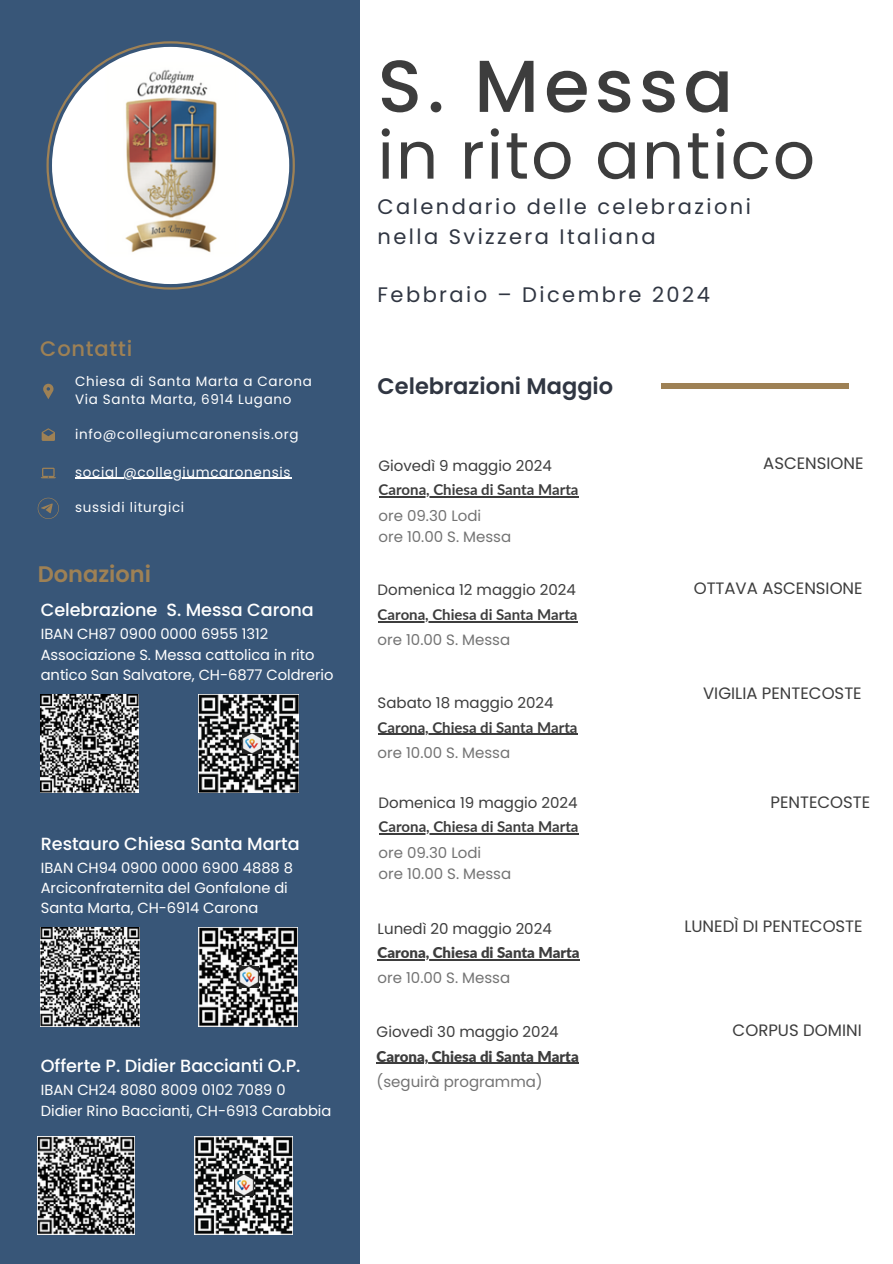
<style>
.page{position:relative;width:893px;height:1264px;background:#fff}
.page>*{position:absolute;margin:0;border:0;box-sizing:border-box;transform-origin:0 0}
.t1{font:500 73.35px "Poppins";letter-spacing:.07em;color:#3d3d3d}
.t2{font:66px "Poppins";letter-spacing:.03em;color:#3d3d3d}
.t3{font:600 22.5px "Poppins";color:#303642}
.t4{font:600 22.5px "Poppins";color:#9e8155}
.t5{font:21px/29.2px "Poppins";letter-spacing:.115em;color:#303642}
.t6{font:500 21px "Poppins";letter-spacing:.035em;color:#9e8155}
.t7{font:500 17.55px "Poppins";letter-spacing:-.005em;color:#fff}
.t8{font:16.5px "Poppins";color:#3d3d3d}
.t9{font:15px "Poppins";color:#737373}
.t10{font:15px "Poppins";color:#3d3d3d}
.t11{font:700 15px "Lato";color:#3d3d3d}
.t12{font:900 15px "Lato";color:#3d3d3d}
.t13{font:14.7px/20.2px "Poppins";letter-spacing:-.005em;color:#fff}
.t14{font:13.5px "Poppins";letter-spacing:.05em;color:#fff}
</style>
<div class="page">
<div style="left:0;top:0;width:359px;height:1263px;background:#385678"></div>
<div style="left:661px;top:383px;width:188px;height:5px;background:#9e8155"></div>
<svg style="left:46px;top:41px;width:249px;height:248px"></svg>
<img style="left:52px;top:47px;width:237px;height:237px;border-radius:50%">
<hr style="left:377px;top:733px;width:200px;height:1px;background:#3d3d3d">
<hr style="left:378px;top:496px;width:200px;height:1px;background:#3d3d3d">
<hr style="left:378px;top:833px;width:200px;height:1px;background:#3d3d3d">
<svg style="left:43px;top:384px;width:10px;height:15px"></svg>
<svg style="left:41px;top:467px;width:14px;height:11px"></svg>
<svg style="left:42px;top:428px;width:13px;height:13px"></svg>
<svg style="left:38px;top:497px;width:21px;height:22px"></svg>
<img style="left:41px;top:694px;width:98px;height:98px">
<img style="left:41px;top:927px;width:99px;height:99px">
<img style="left:199px;top:694px;width:99px;height:98px">
<img style="left:199px;top:927px;width:99px;height:99px">
<img style="left:239px;top:967px;width:19px;height:20px">
<img style="left:242px;top:733px;width:19px;height:20px">
<img style="left:38px;top:1136px;width:96px;height:98px">
<img style="left:195px;top:1136px;width:98px;height:98px">
<hr style="left:75px;top:478px;width:216px;height:1px;background:#fff">
<img style="left:234px;top:1174px;width:19px;height:21px">
<hr style="left:377px;top:621px;width:200px;height:1px;background:#3d3d3d">
<hr style="left:377px;top:959px;width:202px;height:1px;background:#3d3d3d">
<hr style="left:376px;top:1062px;width:202px;height:1px;background:#3d3d3d">
<p class="t6" style="left:40px;top:333px;width:93px">Contatti</p>
<p class="t14" style="left:75px;top:372px;width:238px">Chiesa di Santa Marta a Carona</p>
<p class="t14" style="left:75px;top:390px;width:218px">Via Santa Marta, 6914 Lugano</p>
<p class="t14" style="left:75px;top:425px;width:225px">info@collegiumcaronensis.org</p>
<p class="t14" style="left:75px;top:462px;width:217px">social @collegiumcaronensis</p>
<p class="t14" style="left:75px;top:497px;width:111px">sussidi liturgici</p>
<p class="t4" style="left:38px;top:558px;width:115px">Donazioni</p>
<p class="t7" style="left:41px;top:598px;width:274px">Celebrazione S. Messa Carona</p>
<p class="t13" style="left:41px;top:624px;width:229px">IBAN CH87 0900 0000 6955 1312</p>
<p class="t13" style="left:41px;top:644px;width:294px">Associazione S. Messa cattolica in rito antico San Salvatore, CH-6877 Coldrerio</p>
<p class="t7" style="left:41px;top:831px;width:260px">Restauro Chiesa Santa Marta</p>
<p class="t13" style="left:41px;top:857px;width:254px">IBAN CH94 0900 0000 6900 4888 8</p>
<p class="t13" style="left:41px;top:877px;width:248px">Arciconfraternita del Gonfalone di<br>Santa Marta, CH-6914 Carona</p>
<p class="t7" style="left:41px;top:1053px;width:261px">Offerte P. Didier Baccianti O.P.</p>
<p class="t13" style="left:41px;top:1080px;width:246px">IBAN CH24 8080 8009 0102 7089 0</p>
<p class="t13" style="left:41px;top:1100px;width:292px">Didier Rino Baccianti, CH-6913 Carabbia</p>
<p class="t1" style="left:377px;top:35px;width:357px">S. Messa</p>
<p class="t2" style="left:377px;top:109px;width:439px">in rito antico</p>
<p class="t5" style="left:377px;top:192px;width:375px">Calendario delle celebrazioni nella Svizzera Italiana</p>
<p class="t5" style="left:377px;top:280px;width:334px">Febbraio – Dicembre 2024</p>
<p class="t3" style="left:377px;top:370px;width:237px">Celebrazioni Maggio</p>
<p class="t10" style="left:378px;top:455px;width:175px">Giovedì 9 maggio 2024</p>
<p class="t8" style="left:763px;top:452px;width:102px">ASCENSIONE</p>
<p class="t11" style="left:378px;top:480px;width:201px">Carona, Chiesa di Santa Marta</p>
<p class="t9" style="left:378px;top:505px;width:104px">ore 09.30 Lodi</p>
<p class="t9" style="left:378px;top:526px;width:134px">ore 10.00 S. Messa</p>
<p class="t10" style="left:377px;top:579px;width:200px">Domenica 12 maggio 2024</p>
<p class="t9" style="left:377px;top:629px;width:134px">ore 10.00 S. Messa</p>
<p class="t11" style="left:377px;top:605px;width:201px">Carona, Chiesa di Santa Marta</p>
<p class="t10" style="left:377px;top:692px;width:177px">Sabato 18 maggio 2024</p>
<p class="t9" style="left:377px;top:742px;width:134px">ore 10.00 S. Messa</p>
<p class="t11" style="left:377px;top:717px;width:201px">Carona, Chiesa di Santa Marta</p>
<p class="t10" style="left:378px;top:792px;width:200px">Domenica 19 maggio 2024</p>
<p class="t9" style="left:378px;top:841px;width:104px">ore 09.30 Lodi</p>
<p class="t9" style="left:378px;top:862px;width:134px">ore 10.00 S. Messa</p>
<p class="t11" style="left:378px;top:817px;width:201px">Carona, Chiesa di Santa Marta</p>
<p class="t10" style="left:377px;top:917px;width:176px">Lunedì 20 maggio 2024</p>
<p class="t9" style="left:377px;top:967px;width:134px">ore 10.00 S. Messa</p>
<p class="t12" style="left:377px;top:943px;width:203px">Carona, Chiesa di Santa Marta</p>
<p class="t10" style="left:376px;top:1021px;width:183px">Giovedì 30 maggio 2024</p>
<p class="t9" style="left:376px;top:1071px;width:168px">(seguirà programma)</p>
<p class="t12" style="left:376px;top:1046px;width:203px">Carona, Chiesa di Santa Marta</p>
<p class="t8" style="left:693px;top:576px;width:170px">OTTAVA ASCENSIONE</p>
<p class="t8" style="left:703px;top:681px;width:160px">VIGILIA PENTECOSTE</p>
<p class="t8" style="left:770px;top:790px;width:101px">PENTECOSTE</p>
<p class="t8" style="left:684px;top:914px;width:180px">LUNEDÌ DI PENTECOSTE</p>
<p class="t8" style="left:732px;top:1018px;width:130px">CORPUS DOMINI</p>
</div>
